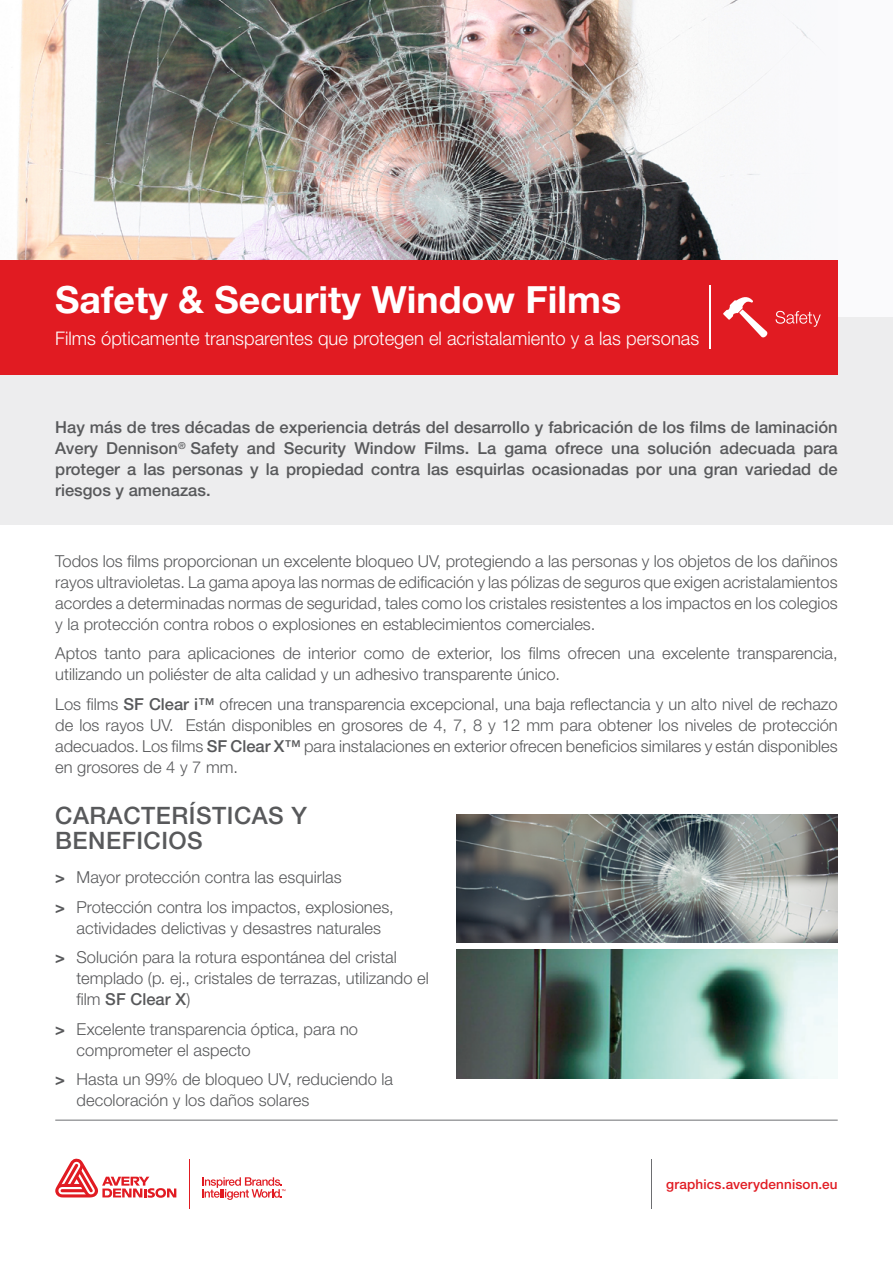
<style>
.page{position:relative;width:893px;height:1263px;background:#fff}
.page>*{position:absolute;margin:0;border:0;box-sizing:border-box;transform-origin:0 0}
.t1{font:700 37.5px "Helvetica Neue LT Std";color:#fff}
.t2{font:500 24px/25.5px "Helvetica Neue LT Std";letter-spacing:.02em;color:#58595b}
.t3{font:300 18.75px "Helvetica Neue LT Std";color:#fff}
.t4{font:300 16.5px/21px "Helvetica Neue LT Std";color:#58595b}
.t5{font:500 16.5px/21px "Helvetica Neue LT Std";color:#58595b;text-align:right}
.t6{font:700 16.5px "Helvetica Neue LT Std";color:#58595b}
.t7{font:500 13.5px "Helvetica Neue LT Std";letter-spacing:.01em;color:#e11b22}
.t8{font:500 9.6px "Helvetica Neue LT Std";color:#58595b}
.s1{font-weight:500}
</style>
<div class="page">
<hr style="left:55px;top:1120px;width:783px;height:1px;background:#6d6e71">
<hr style="left:189px;top:1159px;width:1px;height:49px;background:#e11b22">
<hr style="left:651px;top:1159px;width:1px;height:49px;background:#6d6e71">
<svg style="left:55px;top:1158px;width:121px;height:40px"></svg>
<svg style="left:202px;top:1177px;width:83px;height:23px"></svg>
<div style="left:0;top:0;width:893px;height:317px;background:#fafafc"></div>
<img style="left:16px;top:0;width:797px;height:260px">
<div style="left:0;top:317px;width:893px;height:208px;background:#ededee"></div>
<div style="left:0;top:260px;width:838px;height:115px;background:#e11b22"></div>
<hr style="left:709px;top:285px;width:2px;height:64px;background:#fff">
<svg style="left:723px;top:297px;width:45px;height:41px"></svg>
<svg style="left:775px;top:311px;width:46px;height:16px"></svg>
<img style="left:456px;top:814px;width:382px;height:129px">
<img style="left:456px;top:949px;width:382px;height:129px">
<h1 class="t1" style="left:55px;top:277px;width:567px">Safety &amp; Security Window Films</h1>
<p class="t3" style="left:55px;top:327px;width:645px">Films ópticamente transparentes que protegen el acristalamiento ay las personas</p>
<p class="t5" style="left:55px;top:417px;width:784px">Hay más de tres décadas de experiencia detrás del desarrollo y fabricación de los films de laminación para</p>
<p class="t8" style="left:178px;top:439px;width:9px">®</p>
<p class="t5" style="left:191px;top:438px;width:50px">Safety</p>
<p class="t5" style="left:284px;top:438px;width:64px">Security</p>
<p class="t5" style="left:647px;top:438px;width:66px">solución</p>
<p class="t5" style="left:247px;top:438px;width:30px">and</p>
<p class="t5" style="left:354px;top:438px;width:63px">Window</p>
<p class="t5" style="left:424px;top:438px;width:47px">Films.</p>
<p class="t5" style="left:478px;top:438px;width:20px">La</p>
<p class="t5" style="left:555px;top:438px;width:50px">ofrece</p>
<p class="t5" style="left:720px;top:438px;width:77px">adecuada</p>
<p class="t5" style="left:55px;top:438px;width:784px;text-align:left">Avery<br>proteger a las personas y la propiedad contra las esquirlas ocasionadas por una gran variedad de riesgos y amenazas.</p>
<p class="t5" style="left:106px;top:438px;width:73px">Dennison</p>
<p class="t5" style="left:504px;top:438px;width:44px">gama</p>
<p class="t5" style="left:611px;top:438px;width:30px">una</p>
<p class="t4" style="left:55px;top:550px;width:784px;text-align:justify">Todos los films proporcionan un excelente bloqueo UV, protegiendo a las personas y los objetos de los dañinos rayos ultravioletas. La gama apoya las normas de edificación y las pólizas de seguros que exigen acristalamientos acordes a determinadas normas de seguridad, tales como los cristales resistentes a los impactos en los colegios<br>lay protección contra robos o explosiones en establecimientos comerciales.</p>
<p class="t4" style="left:737px;top:643px;width:102px">transparencia,</p>
<p class="t4" style="left:55px;top:643px;width:506px">Aptos<br>utilizando un poliéster de alta calidad y un adhesivo transparente único.</p>
<p class="t4" style="left:55px;top:693px;width:784px;text-align:right">Los films <span class="s1">SF Clear i™</span> ofrecen una transparencia excepcional, una baja reflectancia y un alto nivel de rechazo<br>Están disponibles en grosores de 4, 7, y8 12 mm para obtener los niveles de protección</p>
<p class="t4" style="left:188px;top:643px;width:89px">aplicaciones</p>
<p class="t4" style="left:283px;top:643px;width:20px">de</p>
<p class="t4" style="left:308px;top:643px;width:49px">interior</p>
<p class="t4" style="left:412px;top:643px;width:20px">de</p>
<p class="t4" style="left:437px;top:643px;width:57px">exterior,</p>
<p class="t4" style="left:501px;top:643px;width:22px">los</p>
<p class="t4" style="left:528px;top:643px;width:34px">films</p>
<p class="t4" style="left:568px;top:643px;width:54px">ofrecen</p>
<p class="t4" style="left:662px;top:643px;width:69px">excelente</p>
<p class="t4" style="left:105px;top:643px;width:38px">tanto</p>
<p class="t4" style="left:149px;top:643px;width:33px">para</p>
<p class="t4" style="left:364px;top:643px;width:42px">como</p>
<p class="t4" style="left:628px;top:643px;width:28px">una</p>
<p class="t4" style="left:55px;top:714px;width:784px">de los rayos UV.<br>adecuados. Los films <span class="s1">SF Clear X™</span> para instalaciones en exterior ofrecen beneficios similares y están disponibles en grosores de 7y4 mm.</p>
<h2 class="t2" style="left:55px;top:802px;width:253px">CARACTERÍSTICAS Y<br>BENEFICIOS</h2>
<p class="t4" style="left:77px;top:866px;width:267px">Mayor protección contra las esquirlas</p>
<p class="t6" style="left:55px;top:867px;width:11px">&gt;</p>
<p class="t6" style="left:55px;top:897px;width:11px">&gt;</p>
<p class="t6" style="left:55px;top:947px;width:11px">&gt;</p>
<p class="t6" style="left:55px;top:1019px;width:11px">&gt;</p>
<p class="t6" style="left:55px;top:1069px;width:11px">&gt;</p>
<p class="t4" style="left:77px;top:896px;width:319px">Protección contra los impactos, explosiones,</p>
<p class="t4" style="left:77px;top:913px;width:322px;line-height:29.5px">actividades delictivas y desastres naturales<br>Solución para la rotura espontánea del cristal</p>
<p class="t4" style="left:77px;top:967px;width:354px">templado .p( ej., cristales de terrazas, utilizando el film <span class="s1">SF Clear X</span>(</p>
<p class="t4" style="left:77px;top:1018px;width:283px">Excelente transparencia óptica, para no</p>
<p class="t4" style="left:77px;top:1035px;width:318px;line-height:29.5px">comprometer el aspecto<br>Hasta un 99% de bloqueo UV, reduciendo la</p>
<p class="t4" style="left:77px;top:1089px;width:234px">decoloración y los daños solares</p>
<p class="t7" style="left:666px;top:1176px;width:173px">graphics.averydennison.eu</p>
</div>
